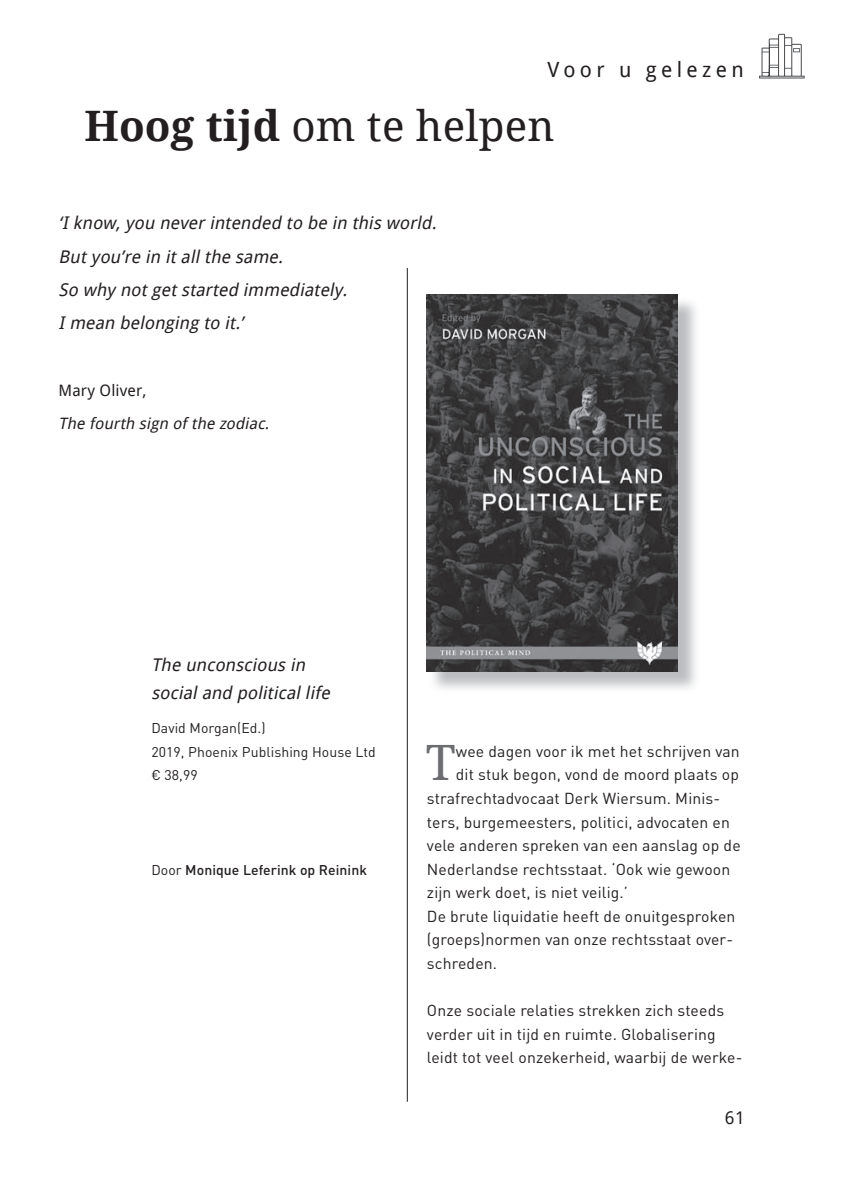
<style>
.page{position:relative;width:844px;height:1191px;background:#fff}
.page>*{position:absolute;margin:0;border:0;box-sizing:border-box;transform-origin:0 0}
.t1{font:48.82px "Droid Serif";color:#6c6d70}
.t2{font:42px "Droid Serif";letter-spacing:.005em;color:#231f20}
.t3{font:21px "Droid Sans";letter-spacing:.21em;color:#231f20}
.t4{font:italic 17.5px/33.2px "Droid Sans";color:#231f20}
.t5{font:17.5px "Droid Sans";color:#231f20}
.t6{font:15.75px/23.6px "DIN";letter-spacing:.01em;color:#231f20}
.t7{font:italic 15.75px "Droid Sans";color:#231f20}
.t8{font:15.75px "Droid Sans";letter-spacing:.01em;color:#231f20}
.t9{font:14px/23.6px "DIN";letter-spacing:.005em;color:#231f20}
.t10{font:500 14px "DIN";letter-spacing:.005em;color:#231f20}
.s1{font-weight:700}
.s2{font-weight:400}
</style>
<div class="page">
<hr style="left:407px;top:268px;width:1px;height:833px;background:#231f20">
<img style="left:429px;top:296px;width:267px;height:393px">
<img style="left:427px;top:294px;width:250px;height:377px">
<svg style="left:759px;top:34px;width:45px;height:44px"></svg>
<h3 class="t3" style="left:547px;top:55px;width:198px">Voor u gelezen</h3>
<h2 class="t2" style="left:84px;top:102px;width:471px"><span class="s1">Hoog tijd</span> om te helpen</h2>
<p class="t4" style="left:58px;top:206px;width:383px">‘Iknow,you neverintended to be in this world.<br>Butyou’re in itallthe same.<br>So why notgetstarted immediately.<br>Imean belonging to it.’</p>
<p class="t8" style="left:58px;top:379px;width:89px">Mary Oliver,</p>
<p class="t7" style="left:58px;top:412px;width:216px">The fourth sign ofthe zodiac.</p>
<p class="t4" style="left:151px;top:650px;width:184px;line-height:28px">The unconscious in socialand politicallife</p>
<p class="t9" style="left:151px;top:716px;width:226px">David Morgan(Ed.)<br>2019, Phoenix Publishing House Ltd € 38,99</p>
<p class="t10" style="left:151px;top:860px;width:217px"><span class="s2">Door</span> Monique Leferink op Reinink</p>
<h1 class="t1" style="left:426px;top:735px;width:31px">T</h1>
<p class="t6" style="left:455px;top:739px;width:285px">wee dagen voor ik met het schrijven van</p>
<p class="t6" style="left:455px;top:763px;width:284px">dit stuk begon, vond de moord plaats op</p>
<p class="t6" style="left:427px;top:786px;width:295px">strafrechtadvocaat Derk Wiersum. Minis-</p>
<p class="t6" style="left:427px;top:810px;width:304px">ters, burgemeesters, politici, advocaten en</p>
<p class="t6" style="left:427px;top:833px;width:315px">vele anderen spreken van een aanslag op de</p>
<p class="t6" style="left:427px;top:857px;width:305px">Nederlandse rechtsstaat. ‘Ook wie gewoon</p>
<p class="t6" style="left:427px;top:881px;width:202px">zijn werk doet, is niet veilig.’</p>
<p class="t6" style="left:427px;top:904px;width:310px">De brute liquidatie heeft de onuitgesproken</p>
<p class="t6" style="left:427px;top:928px;width:307px">(groeps)normen van onze rechtsstaat over-</p>
<p class="t6" style="left:427px;top:951px;width:72px">schreden.</p>
<p class="t6" style="left:427px;top:998px;width:317px">Onze sociale relaties strekken zich steeds verder uit in tijd en ruimte. Globalisering leidt tot veel onzekerheid, waarbij de werke-</p>
<p class="t5" style="left:724px;top:1105px;width:21px">61</p>
</div>
